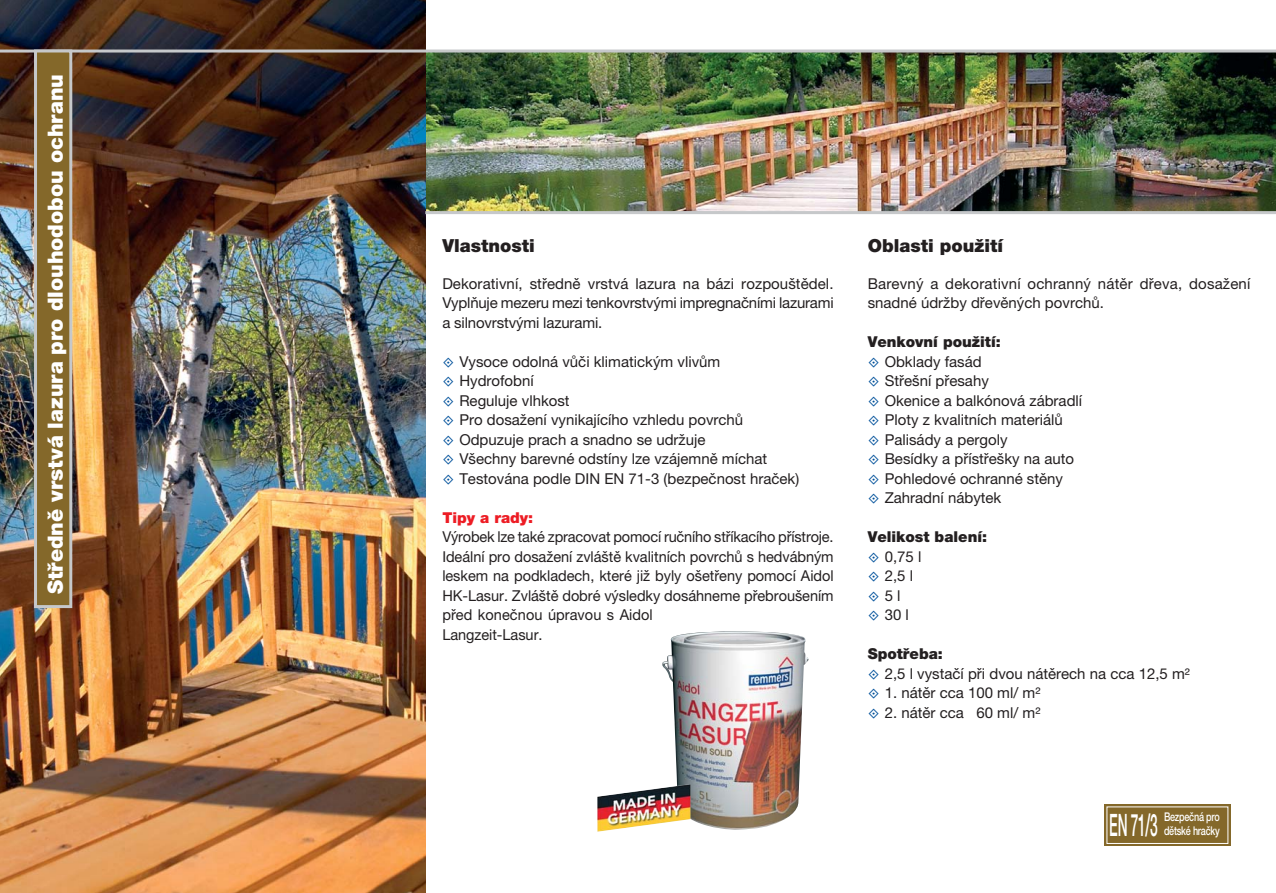
<style>
.page{position:relative;width:1276px;height:893px;background:#fff}
.page>*{position:absolute;margin:0;border:0;box-sizing:border-box;transform-origin:0 0}
.t1{font:500 30.9px "Helvetica Neue CE";color:#fff;scale:.44 1}
.t2{font:900 21px "Helvetica Neue CE";color:#fff}
.t3{font:900 18px "Helvetica Neue CE";color:#231f20}
.t4{font:15px/19.5px "Helvetica Neue CE";color:#231f20}
.t5{font:900 15px "Helvetica Neue CE";color:#231f20}
.t6{font:900 15px "Helvetica Neue CE";color:#ed1c24}
.t7{font:500 12px/13.8px "Helvetica Neue CE";letter-spacing:-.025em;color:#fff;scale:.75 1}
</style>
<div class="page">
<img style="left:425px;top:53px;width:851px;height:158px">
<img style="left:0;top:0;width:425px;height:893px">
<hr style="left:0;top:50px;width:1276px;height:3px;background:#c6c8ca">
<hr style="left:425px;top:211px;width:851px;height:3px;background:#c6c8ca">
<div style="left:36px;top:51px;width:35px;height:556px;background:#84682a"></div>
<div style="left:34px;top:49px;width:38px;height:559px;border:3px solid #c6c8ca"></div>
<img style="left:662px;top:631px;width:146px;height:199px">
<img style="left:597px;top:784px;width:93px;height:48px">
<div style="left:1104px;top:804px;width:127px;height:42px;background:#84682a"></div>
<div style="left:1106px;top:806px;width:122px;height:38px;border:1px solid #fff"></div>
<h2 class="t2" style="left:48px;top:594px;width:522px;rotate:-90deg">Středně vrstvá lazura pro dlouhodobou ochranu</h2>
<p class="t3" style="left:442px;top:239px;width:94px">Vlastnosti</p>
<p class="t4" style="left:442px;top:275px;width:393px;text-align:justify">Dekorativní, středně vrstvá lazura na bázi rozpouštědel.<br>Vyplňuje mezeru mezi tenkovrstvými impregnačními lazurami a silnovrstvými lazurami.</p>
<p class="t4" style="left:459px;top:353px;width:341px">Vysoce odolná vůči klimatickým vlivům<br>Hydrofobní<br>Reguluje vlhkost<br>Pro dosažení vynikajícího vzhledu povrchů Odpuzuje prach a snadno se udržuje<br>Všechny barevné odstíny lze vzájemně míchat Testována podle DIN EN 71-3 (bezpečnost hraček)</p>
<p class="t6" style="left:442px;top:512px;width:92px">Tipy a rady:</p>
<p class="t4" style="left:442px;top:529px;width:393px">Výrobek lze také zpracovat pomocí ručního stříkacího přístroje.<br>Ideální pro dosažení zvláště kvalitních povrchů s hedvábným leskem na podkladech, které již byly ošetřeny pomocí Aidol HK-Lasur. Zvláště dobré výsledky dosáhneme přebroušením před konečnou úpravou s Aidol<br>Langzeit-Lasur.</p>
<p class="t3" style="left:867px;top:239px;width:137px">Oblasti použití</p>
<p class="t4" style="left:867px;top:275px;width:384px">Barevný a dekorativní ochranný nátěr dřeva, dosažení snadné údržby dřevěných povrchů.</p>
<p class="t5" style="left:867px;top:336px;width:135px">Venkovní použití:</p>
<p class="t4" style="left:884px;top:353px;width:199px">Obklady fasád<br>Střešní přesahy<br>Okenice a balkónová zábradlí<br>Ploty z kvalitních materiálů<br>Palisády a pergoly<br>Besídky a přístřešky na auto<br>Pohledové ochranné stěny<br>Zahradní nábytek</p>
<p class="t5" style="left:867px;top:531px;width:121px">Velikost balení:</p>
<p class="t4" style="left:884px;top:548px;width:38px">0,75 l<br>2,5 l<br>5 l<br>30 l</p>
<p class="t5" style="left:867px;top:648px;width:77px">Spotřeba:</p>
<p class="t4" style="left:884px;top:665px;width:307px">2,5 l vystačí při dvou nátěrech na cca 12,5 m²</p>
<p class="t4" style="left:884px;top:685px;width:157px">1. nátěr cca 100 ml/ m²</p>
<p class="t4" style="left:884px;top:704px;width:157px">2. nátěr cca 60 ml/ m²</p>
<h1 class="t1" style="left:1109px;top:814px;width:112px">EN 71/3</h1>
<p class="t7" style="left:1164px;top:812px;width:76px">Bezpečná pro dětské hračky</p>
</div>
